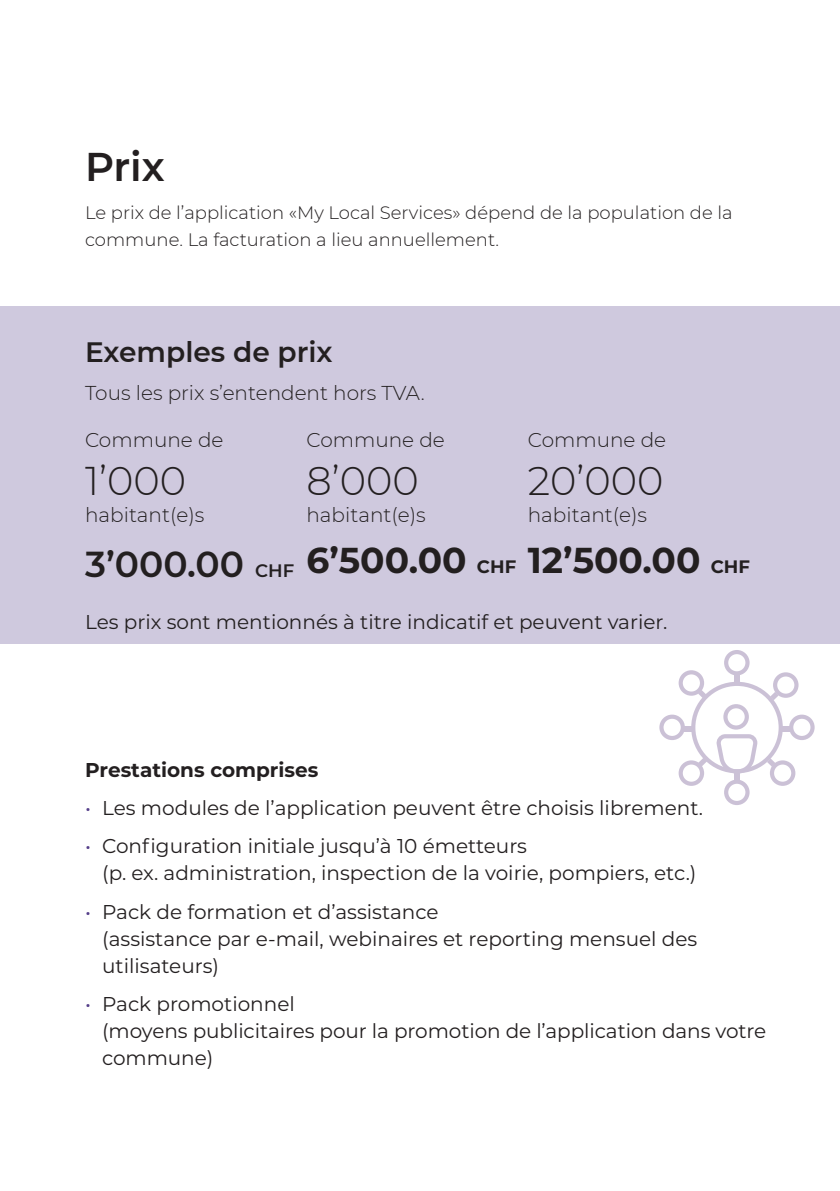
<style>
.page{position:relative;width:840px;height:1191px;background:#fff}
.page>*{position:absolute;margin:0;border:0;box-sizing:border-box;transform-origin:0 0}
.GT{font:300 40px "Montserrat";color:#231f20}
.Titel_Bold{font:600 40px "Montserrat";color:#231f20}
.GT-2{font:700 36px "Montserrat";color:#231f20}
.GT-3{font:600 36px "Montserrat";color:#231f20}
.Untertitel{font:600 28px "Montserrat";color:#231f20}
.GT-4{font:20px/27px "Montserrat";color:#231f20}
.GT-5{font:300 20px "Montserrat";color:#231f20}
.ZT{font:700 20px "Montserrat";color:#231f20}
.GT-6{font:300 18px/27px "Montserrat";color:#231f20}
.t1{font:4.2px "Myriad Pro";color:#000}
.s1{font-size:18px}
.s2{color:#553f8a}
</style>
<div class="page">
<div style="left:723px;top:650px;width:26px;height:25px;border:4px solid #523178;border-radius:50%"></div>
<div style="left:723px;top:704px;width:25px;height:25px;border:4px solid #523178;border-radius:50%"></div>
<div style="left:723px;top:779px;width:26px;height:26px;border:4px solid #523178;border-radius:50%"></div>
<div style="left:690px;top:682px;width:92px;height:91px;border:4px solid #523178;border-radius:50%"></div>
<div style="left:678px;top:670px;width:25px;height:25px;border:4px solid #523178;border-radius:50%"></div>
<div style="left:772px;top:672px;width:26px;height:26px;border:4px solid #523178;border-radius:50%"></div>
<div style="left:659px;top:714px;width:25px;height:26px;border:4px solid #523178;border-radius:50%"></div>
<div style="left:788px;top:714px;width:26px;height:26px;border:4px solid #523178;border-radius:50%"></div>
<div style="left:678px;top:760px;width:25px;height:26px;border:4px solid #523178;border-radius:50%"></div>
<div style="left:769px;top:760px;width:26px;height:26px;border:4px solid #523178;border-radius:50%"></div>
<svg style="left:715px;top:734px;width:44px;height:41px"></svg>
<div style="left:733px;top:673px;width:6px;height:9px;background:#cbc1d6"></div>
<div style="left:780px;top:726px;width:9px;height:5px;background:#cbc1d6"></div>
<div style="left:683px;top:726px;width:10px;height:5px;background:#cbc1d6"></div>
<svg style="left:697px;top:690px;width:9px;height:8px"></svg>
<svg style="left:769px;top:692px;width:9px;height:8px"></svg>
<svg style="left:697px;top:757px;width:10px;height:10px"></svg>
<svg style="left:766px;top:758px;width:9px;height:9px"></svg>
<div style="left:733px;top:773px;width:6px;height:7px;background:#cbc1d6"></div>
<div style="left:0;top:306px;width:839px;height:337px;background:#cfc9de"></div>
<p class="Titel_Bold" style="left:85px;top:138px;width:81px">Prix</p>
<p class="GT-6" style="left:85px;top:198px;width:648px">Le prix de l’application «My Local Services» dépend de la population de la commune. La facturation a lieu annuellement.</p>
<p class="Untertitel" style="left:85px;top:332px;width:249px">Exemples de prix</p>
<p class="GT-5" style="left:85px;top:379px;width:341px">Tous les prix s’entendent hors TVA.</p>
<p class="GT-5" style="left:85px;top:426px;width:140px">Commune de</p>
<p class="GT" style="left:85px;top:453px;width:103px">1’000</p>
<p class="GT-5" style="left:85px;top:501px;width:121px">habitant(e)s</p>
<p class="GT-5" style="left:306px;top:426px;width:140px">Commune de</p>
<p class="GT" style="left:306px;top:453px;width:114px">8’000</p>
<p class="GT-5" style="left:306px;top:501px;width:121px">habitant(e)s</p>
<p class="GT-5" style="left:527px;top:426px;width:140px">Commune de</p>
<p class="GT" style="left:527px;top:453px;width:137px">20’000</p>
<p class="GT-5" style="left:527px;top:501px;width:121px">habitant(e)s</p>
<p class="GT-3" style="left:85px;top:538px;width:210px">3’000.00 <span class="s1">CHF</span></p>
<p class="GT-2" style="left:306px;top:534px;width:445px">6’500.00 <span class="s1">CHF</span> 12’500.00 <span class="s1">CHF</span></p>
<p class="GT-4" style="left:85px;top:607px;width:583px">Les prix sont mentionnés à titre indicatif et peuvent varier.</p>
<p class="ZT" style="left:85px;top:755px;width:235px">Prestations comprises</p>
<p class="GT-4" style="left:85px;top:793px;width:619px"><span class="s2">•</span> Les modules de l’application peuvent être choisis librement.</p>
<p class="GT-4" style="left:102px;top:832px;width:595px;text-indent:-17px"><span class="s2">•</span> Configuration initiale jusqu’à 10 émetteurs<br>(p. ex. administration, inspection de la voirie, pompiers, etc.)</p>
<p class="GT-4" style="left:102px;top:897px;width:596px;text-indent:-17px"><span class="s2">•</span> Pack de formation et d’assistance<br>(assistance par e-mail, webinaires et reporting mensuel des utilisateurs)</p>
<p class="GT-4" style="left:102px;top:989px;width:665px;text-indent:-17px"><span class="s2">•</span> Pack promotionnel<br>(moyens publicitaires pour la promotion de l’application dans votre commune)</p>
<p class="t1" style="left:289px;top:843px;width:35px">Icon und Logotype</p>
<p class="t1" style="left:466px;top:843px;width:35px">Icon und Logotype</p>
</div>
